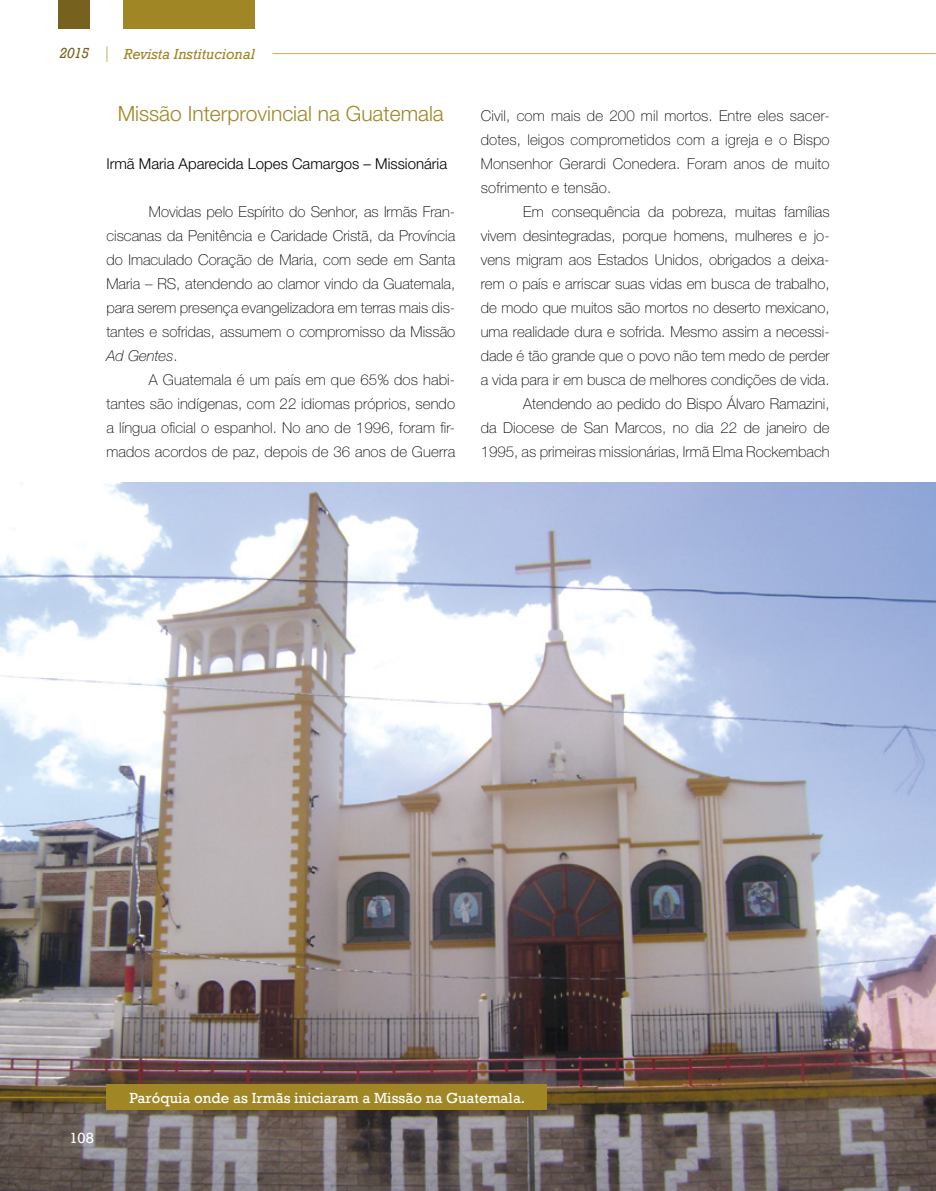
<style>
.page{position:relative;width:936px;height:1191px;background:#fff}
.page>*{position:absolute;margin:0;border:0;box-sizing:border-box;transform-origin:0 0}
.t1{font:300 21px "Helvetica Neue LT Std";color:#a18625}
.t2{font:100 15px/24px "Helvetica Neue LT Std";color:#000;text-align:justify}
.t3{font:15px "Rockwell";color:#fff}
.t4{font:300 15px "Helvetica Neue LT Std";color:#000}
.t5{font:italic 15px "Rockwell";color:#a18625}
.t6{font:italic 15px "Rockwell";color:#76621e}
.s1{font-style:italic}
</style>
<div class="page">
<hr style="left:273px;top:53px;width:662px;height:1px;background:#cdb663">
<svg style="left:106px;top:46px;width:1px;height:16px"></svg>
<div style="left:124px;top:0;width:131px;height:28px;background:#a18625"></div>
<div style="left:59px;top:0;width:31px;height:28px;background:#76621e"></div>
<img style="left:0;top:483px;width:935px;height:708px">
<div style="left:106px;top:1084px;width:441px;height:26px;background:#a18625"></div>
<hr style="left:0;top:1096px;width:107px;height:2px;background:#a18625">
<p class="t6" style="left:60px;top:44px;width:31px">2015</p>
<p class="t5" style="left:124px;top:45px;width:133px">Revista Institucional</p>
<h1 class="t1" style="left:118px;top:101px;width:327px">Missão Interprovincial na Guatemala</h1>
<p class="t4" style="left:106px;top:155px;width:342px">Irmã Maria Aparecida Lopes Camargos – Missionária</p>
<p class="t2" style="left:106px;top:200px;width:350px;text-indent:43px">Movidas pelo Espírito do Senhor, as Irmãs Fran&shy;ciscanas da Penitência e Caridade Cristã, da Província do Imaculado Coração de Maria, com sede em Santa Maria – RS, atendendo ao clamor vindo da Guatemala, para serem presença evangelizadora em terras mais dis&shy;tantes e sofridas, assumem o compromisso da Missão <span class="s1">Ad Gentes</span>.</p>
<p class="t2" style="left:106px;top:368px;width:350px;text-indent:43px">A Guatemala é um país em que 65% dos habi&shy;tantes são indígenas, com 22 idiomas próprios, sendo a língua oficial o espanhol. No ano de 1996, foram fir&shy;mados acordos de paz, depois de 36 anos de Guerra</p>
<p class="t2" style="left:480px;top:104px;width:350px">Civil, com mais de 200 mil mortos. Entre eles sacer&shy;dotes, leigos comprometidos com a igreja e o Bispo Monsenhor Gerardi Conedera. Foram anos de muito sofrimento e tensão.</p>
<p class="t2" style="left:480px;top:200px;width:350px;text-align:right">Em consequência da pobreza, muitas famílias<br>vivem desintegradas, porque homens, mulheres e jo&shy;vens migram aos Estados Unidos, obrigados a deixa&shy;rem o país e arriscar suas vidas em busca de trabalho, de modo que muitos são mortos no deserto mexicano, uma realidade dura e sofrida. Mesmo assim a necessi&shy;dade é tão grande que o povo não tem medo de perder a vida para ir em busca de melhores condições de vida.<br>Atendendo ao pedido do Bispo Álvaro Ramazini,<br>da Diocese de San Marcos, no dia 22 de janeiro de 1995, as primeiras missionárias, Irmã Elma Rockembach</p>
<p class="t3" style="left:69px;top:1129px;width:26px">108</p>
<p class="t3" style="left:129px;top:1089px;width:397px">Paróquia onde as Irmãs iniciaram a Missão na Guatemala.</p>
</div>
